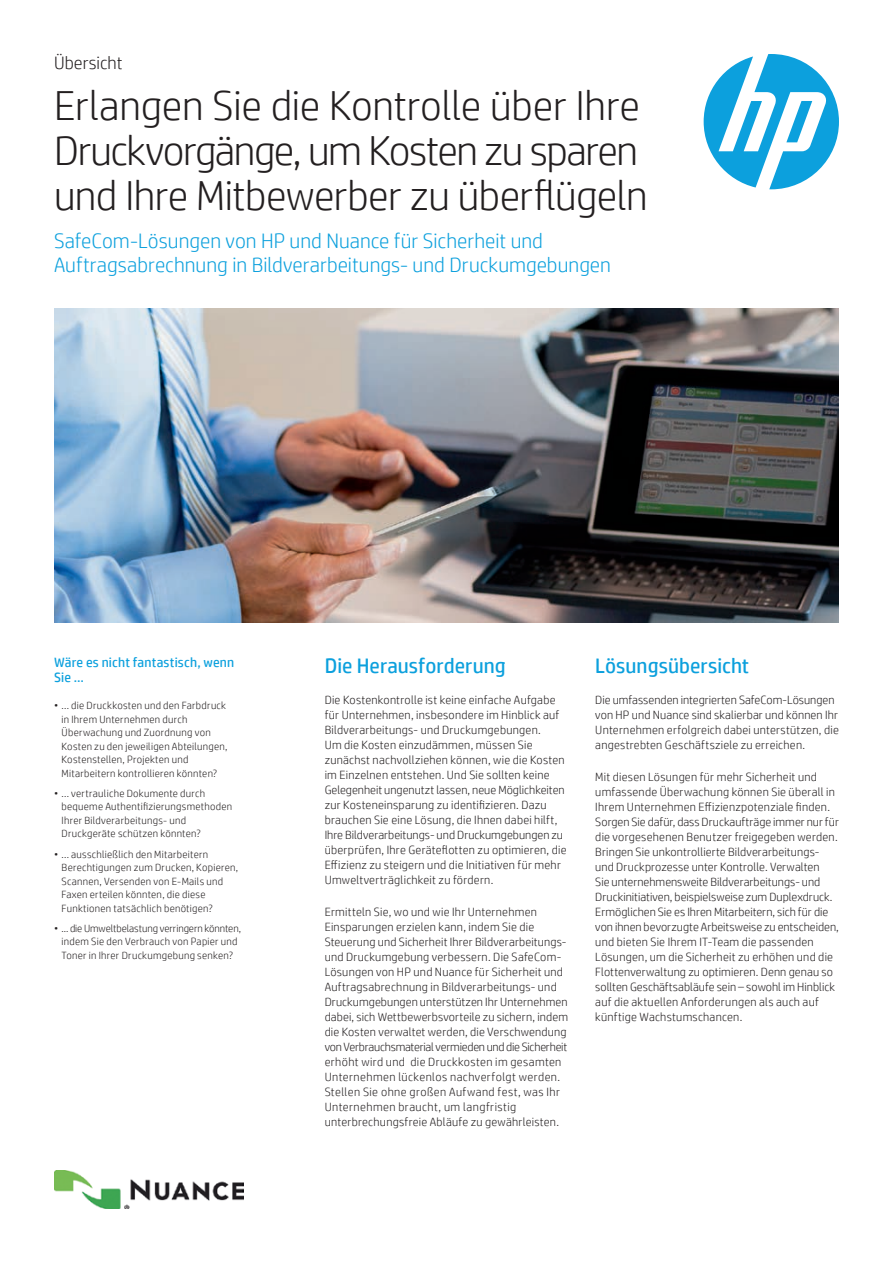
<style>
.page{position:relative;width:893px;height:1263px;background:#fff}
.page>*{position:absolute;margin:0;border:0;box-sizing:border-box;transform-origin:0 0}
.Headline_28_30{font:300 42px/45px "HP Simplified";letter-spacing:-.015em;color:#231f20}
.Subhead_no_space{font:300 21px/24px "HP Simplified";color:#0ca0dd}
.Subhead_14_16_blue{font:21px "HP Simplified";color:#0ca0dd}
.Document_type_12_14{font:300 18px "HP Simplified";color:#231f20}
.Sidebar_header_9_10{font:13.5px/15px "HP Simplified";letter-spacing:.015em;color:#0ca0dd}
.Body_last{font:300 12px/15px "HP Simplified";letter-spacing:.015em;color:#231f20}
.Body{font:300 12px/15px "HP Simplified";letter-spacing:.02em;color:#231f20}
.t1{font:300 10.5px/13.5px "HP Simplified";letter-spacing:.025em;color:#231f20}
</style>
<div class="page">
<svg style="left:704px;top:54px;width:135px;height:135px"></svg>
<img style="left:54px;top:309px;width:785px;height:313px">
<img style="left:54px;top:1170px;width:189px;height:39px">
<p class="Document_type_12_14" style="left:54px;top:51px;width:70px">Übersicht</p>
<p class="Headline_28_30" style="left:54px;top:82px;width:595px">Erlangen Sie die Kontrolle über Ihre<br>Druckvorgänge, um Kosten zu sparen und Ihre Mitbewerber zu überflügeln</p>
<p class="Subhead_no_space" style="left:54px;top:228px;width:558px">SafeCom-Lösungen von HP und Nuance für Sicherheit und<br>Auftragsabrechnung in Bildverarbeitungs- und Druckumgebungen</p>
<p class="Sidebar_header_9_10" style="left:54px;top:655px;width:182px">Wäre es nicht fantastisch, wenn<br>Sie …</p>
<p class="t1" style="left:62px;top:698px;width:168px;text-indent:-8px">• ... die Druckkosten und den Farbdruck in Ihrem Unternehmen durch Überwachung und Zuordnung von Kosten zu den jeweiligen Abteilungen, Kostenstellen, Projekten und Mitarbeitern kontrollieren könnten?</p>
<p class="t1" style="left:62px;top:786px;width:172px;text-indent:-8px">• ... vertrauliche Dokumente durch bequeme Authentifizierungsmethoden Ihrer Bildverarbeitungs- und Druckgeräte schützen könnten?</p>
<p class="t1" style="left:62px;top:847px;width:178px;text-indent:-8px">• ... ausschließlich den Mitarbeitern Berechtigungen zum Drucken, Kopieren, Scannen, Versenden von E-Mails und Faxen erteilen könnten, die diese Funktionen tatsächlich benötigen?</p>
<p class="t1" style="left:54px;top:921px;width:189px;text-align:center">• ... die Umweltbelastung verringern könnten, indem Sie den Verbrauch von Papier und<br>Toner in Ihrer Druckumgebung senken?</p>
<p class="Subhead_14_16_blue" style="left:325px;top:652px;width:183px">Die Herausforderung</p>
<p class="Body" style="left:325px;top:692px;width:243px">Die Kostenkontrolle ist keine einfache Aufgabe für Unternehmen, insbesondere im Hinblick auf Bildverarbeitungs- und Druckumgebungen.<br>Um die Kosten einzudämmen, müssen Sie zunächst nachvollziehen können, wie die Kosten im Einzelnen entstehen. Und Sie sollten keine Gelegenheit ungenutzt lassen, neue Möglichkeiten zur Kosteneinsparung zu identifizieren. Dazu brauchen Sie eine Lösung, die Ihnen dabei hilft, Ihre Bildverarbeitungs- und Druckumgebungen zu überprüfen, Ihre Geräteflotten zu optimieren, die Effizienz zu steigern und die Initiativen für mehr Umweltverträglichkeit zu fördern.</p>
<p class="Body_last" style="left:325px;top:904px;width:245px">Ermitteln Sie, wo und wie Ihr Unternehmen Einsparungen erzielen kann, indem Sie die Steuerung und Sicherheit Ihrer Bildverarbeitungs&shy;und Druckumgebung verbessern. Die SafeCom-Lösungen von HP und Nuance für Sicherheit und Auftragsabrechnung in Bildverarbeitungs- und Druckumgebungen unterstützen Ihr Unternehmen dabei, sich Wettbewerbsvorteile zu sichern, indem die Kosten verwaltet werden, die Verschwendung von Verbrauchsmaterial vermieden und die Sicherheit erhöht wird und die Druckkosten im gesamten Unternehmen lückenlos nachverfolgt werden.<br>Stellen Sie ohne großen Aufwand fest, was Ihr Unternehmen braucht, um langfristig unterbrechungsfreie Abläufe zu gewährleisten.</p>
<p class="Subhead_14_16_blue" style="left:595px;top:652px;width:155px">Lösungsübersicht</p>
<p class="Body" style="left:595px;top:692px;width:245px">Die umfassenden integrierten SafeCom-Lösungen von HP und Nuance sind skalierbar und können Ihr Unternehmen erfolgreich dabei unterstützen, die angestrebten Geschäftsziele zu erreichen.</p>
<p class="Body_last" style="left:595px;top:769px;width:245px">Mit diesen Lösungen für mehr Sicherheit und umfassende Überwachung können Sie überall in Ihrem Unternehmen Effizienzpotenziale finden.<br>Sorgen Sie dafür, dass Druckaufträge immer nur für die vorgesehenen Benutzer freigegeben werden.<br>Bringen Sie unkontrollierte Bildverarbeitungs&shy;und Druckprozesse unter Kontrolle. Verwalten<br>Sie unternehmensweite Bildverarbeitungs- und Druckinitiativen, beispielsweise zum Duplexdruck.<br>Ermöglichen Sie es Ihren Mitarbeitern, sich für die von ihnen bevorzugte Arbeitsweise zu entscheiden, und bieten Sie Ihrem IT-Team die passenden Lösungen, um die Sicherheit zu erhöhen und die Flottenverwaltung zu optimieren. Denn genau so sollten Geschäftsabläufe sein – sowohl im Hinblick auf die aktuellen Anforderungen als auch auf künftige Wachstumschancen.</p>
</div>
